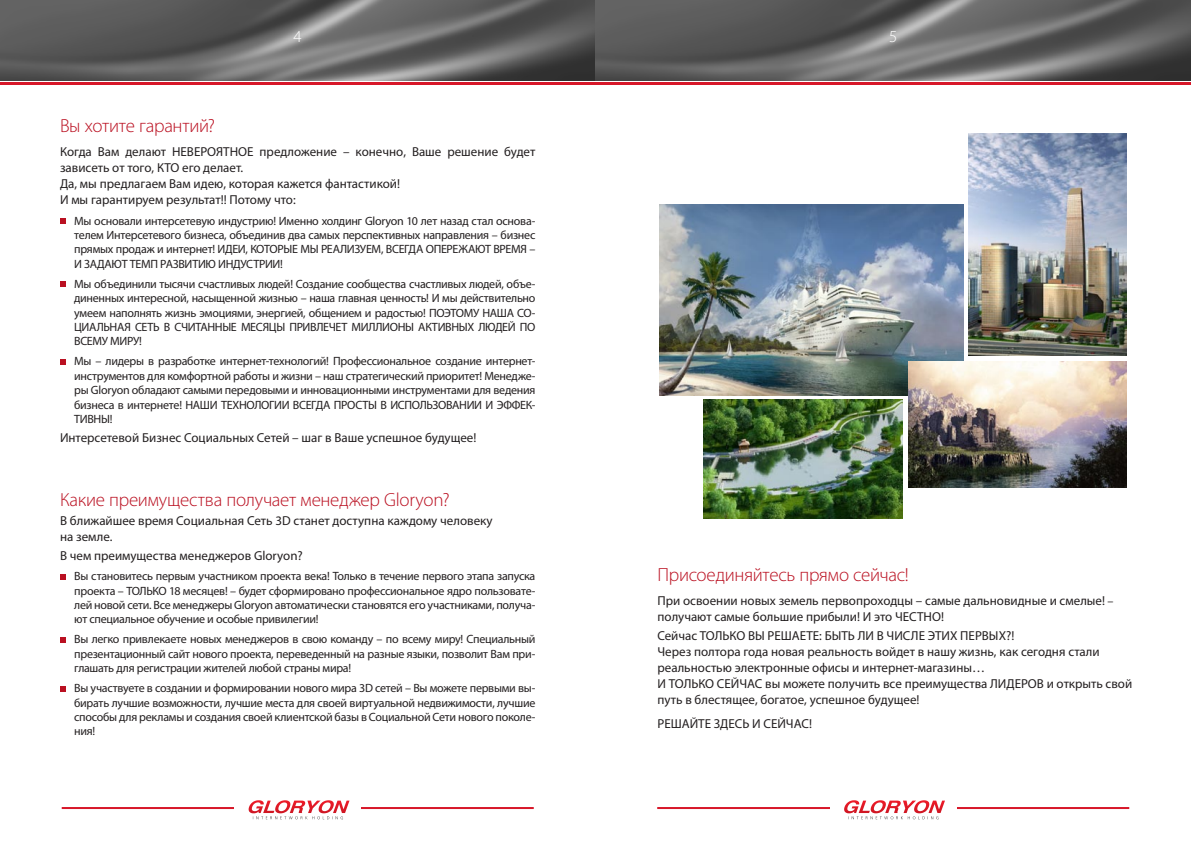
<style>
.page{position:relative;width:1191px;height:842px;background:#fff}
.page>*{position:absolute;margin:0;border:0;box-sizing:border-box;transform-origin:0 0}
.t1{font:300 19px "Myriad Pro";letter-spacing:-.015em;color:#ba1021}
.t2{font:300 16.8px "Myriad Pro";color:#fff}
.t3{font:13px/16px "Myriad Pro";color:#231f20}
.основной_антиква_без{font:12px/14.4px "Myriad Pro";letter-spacing:-.025em;color:#231f20;text-align:justify}
.s1{font-size:12px}
</style>
<div class="page">
<img style="left:0;top:0;width:1191px;height:80px">
<hr style="left:62px;top:807px;width:472px;height:2px;background:#d71729">
<div style="left:234px;top:797px;width:127px;height:36px;background:#fff"></div>
<svg style="left:248px;top:800px;width:101px;height:19px"></svg>
<hr style="left:0;top:82px;width:595px;height:3px;background:#d71729">
<hr style="left:657px;top:807px;width:472px;height:2px;background:#d71729">
<div style="left:830px;top:797px;width:126px;height:36px;background:#fff"></div>
<svg style="left:844px;top:800px;width:101px;height:19px"></svg>
<hr style="left:595px;top:82px;width:596px;height:3px;background:#d71729">
<svg style="left:60px;top:218px;width:5px;height:5px"></svg>
<svg style="left:60px;top:282px;width:5px;height:5px"></svg>
<svg style="left:60px;top:359px;width:5px;height:5px"></svg>
<svg style="left:60px;top:574px;width:5px;height:5px"></svg>
<svg style="left:60px;top:637px;width:5px;height:5px"></svg>
<svg style="left:60px;top:686px;width:5px;height:5px"></svg>
<img style="left:703px;top:399px;width:199px;height:119px">
<img style="left:659px;top:205px;width:305px;height:190px">
<img style="left:969px;top:133px;width:157px;height:222px">
<img style="left:908px;top:361px;width:218px;height:127px">
<h2 class="t2" style="left:294px;top:28px;width:10px">4</h2>
<h2 class="t2" style="left:889px;top:28px;width:10px">5</h2>
<p class="t1" style="left:60px;top:115px;width:157px">Вы хотите гарантий?</p>
<p class="t3" style="left:60px;top:144px;width:477px">Когда Вам делают НЕВЕРОЯТНОЕ предложение – конечно, Ваше решение будет зависеть от того, КТО его делает.</p>
<p class="t3" style="left:60px;top:176px;width:342px">Да, мы предлагаем Вам идею, которая кажется фантастикой!</p>
<p class="t3" style="left:60px;top:192px;width:237px">И мы гарантируем результат!! Потому что:</p>
<p class="основной_антиква_без" style="left:74px;top:213px;width:463px">Мы основали интерсетевую индустрию! Именно холдинг Gloryon 10 лет назад cтал основа&shy;телем Интерсетевого бизнеса, объединив два самых перспективных направления – бизнес прямых продаж и интернет! ИДЕИ, КОТОРЫЕ МЫ РЕАЛИЗУЕМ, ВСЕГДА ОПЕРЕЖАЮТ ВРЕМЯ – И ЗАДАЮТ ТЕМП РАЗВИТИЮ ИНДУСТРИИ!</p>
<p class="основной_антиква_без" style="left:74px;top:276px;width:463px">Мы объединили тысячи счастливых людей! Создание сообщества счастливых людей, объе&shy;диненных интересной, насыщенной жизнью – наша главная ценность! И мы действительно умеем наполнять жизнь эмоциями, энергией, общением и радостью! ПОЭТОМУ НАША СО-ЦИАЛЬНАЯ СЕТЬ В СЧИТАННЫЕ МЕСЯЦЫ ПРИВЛЕЧЕТ МИЛЛИОНЫ АКТИВНЫХ ЛЮДЕЙ ПО ВСЕМУ МИРУ!</p>
<p class="основной_антиква_без" style="left:74px;top:354px;width:463px">Мы – лидеры в разработке интернет-технологий! Профессиональное создание интернет&shy;инструментов для комфортной работы и жизни – наш стратегический приоритет! Менедже&shy;ры Gloryon обладают самыми передовыми и инновационными инструментами для ведения бизнеса в интернете! НАШИ ТЕХНОЛОГИИ ВСЕГДА ПРОСТЫ В ИСПОЛЬЗОВАНИИ И ЭФФЕК-ТИВНЫ!</p>
<p class="t3" style="left:60px;top:429px;width:418px">Интерсетевой Бизнес Социальных Сетей – шаг в Ваше успешное будущее!</p>
<p class="t1" style="left:60px;top:490px;width:391px">Какие преимущества получает менеджер Gloryon?</p>
<p class="t3" style="left:60px;top:513px;width:434px">В ближайшее время Социальная Сеть 3D станет доступна каждому человеку на земле.</p>
<p class="t3" style="left:60px;top:547px;width:244px">В чем преимущества менеджеров Gloryon?</p>
<p class="основной_антиква_без" style="left:74px;top:569px;width:463px">Вы становитесь первым участником проекта века! Только в течение первого этапа запуска проекта – ТОЛЬКО 18 месяцев! – будет сформировано профессиональное ядро пользовате&shy;лей новой сети. Все менеджеры Gloryon автоматически становятся его участниками, получа&shy;ют специальное обучение и особые привилегии!</p>
<p class="основной_антиква_без" style="left:74px;top:632px;width:463px">Вы легко привлекаете новых менеджеров в свою команду – по всему миру! Специальный презентационный сайт нового проекта, переведенный на разные языки, позволит Вам при&shy;глашать для регистрации жителей любой страны мира!</p>
<p class="основной_антиква_без" style="left:74px;top:681px;width:463px">Вы участвуете в создании и формировании нового мира 3D сетей – Вы можете первыми вы&shy;бирать лучшие возможности, лучшие места для своей виртуальной недвижимости, лучшие способы для рекламы и создания своей клиентской базы в Социальной Сети нового поколе&shy;ния!</p>
<p class="t1" style="left:657px;top:564px;width:253px">Присоединяйтесь прямо сейчас!</p>
<p class="t3" style="left:657px;top:592px;width:457px">При освоении новых земель первопроходцы – самые дальновидные и смелые! <span class="s1">– </span>получают самые большие прибыли! И это ЧЕСТНО!</p>
<p class="t3" style="left:657px;top:627px;width:358px">Сейчас ТОЛЬКО ВЫ РЕШАЕТЕ: БЫТЬ ЛИ В ЧИСЛЕ ЭТИХ ПЕРВЫХ?!</p>
<p class="t3" style="left:657px;top:643px;width:444px">Через полтора года новая реальность войдет в нашу жизнь, как сегодня стали реальностью электронные офисы и интернет-магазины…</p>
<p class="t3" style="left:657px;top:675px;width:476px">И ТОЛЬКО СЕЙЧАС вы можете получить все преимущества ЛИДЕРОВ и открыть свой путь в блестящее, богатое, успешное будущее!</p>
<p class="t3" style="left:657px;top:716px;width:156px">РЕШАЙТЕ ЗДЕСЬ И СЕЙЧАС!</p>
</div>
